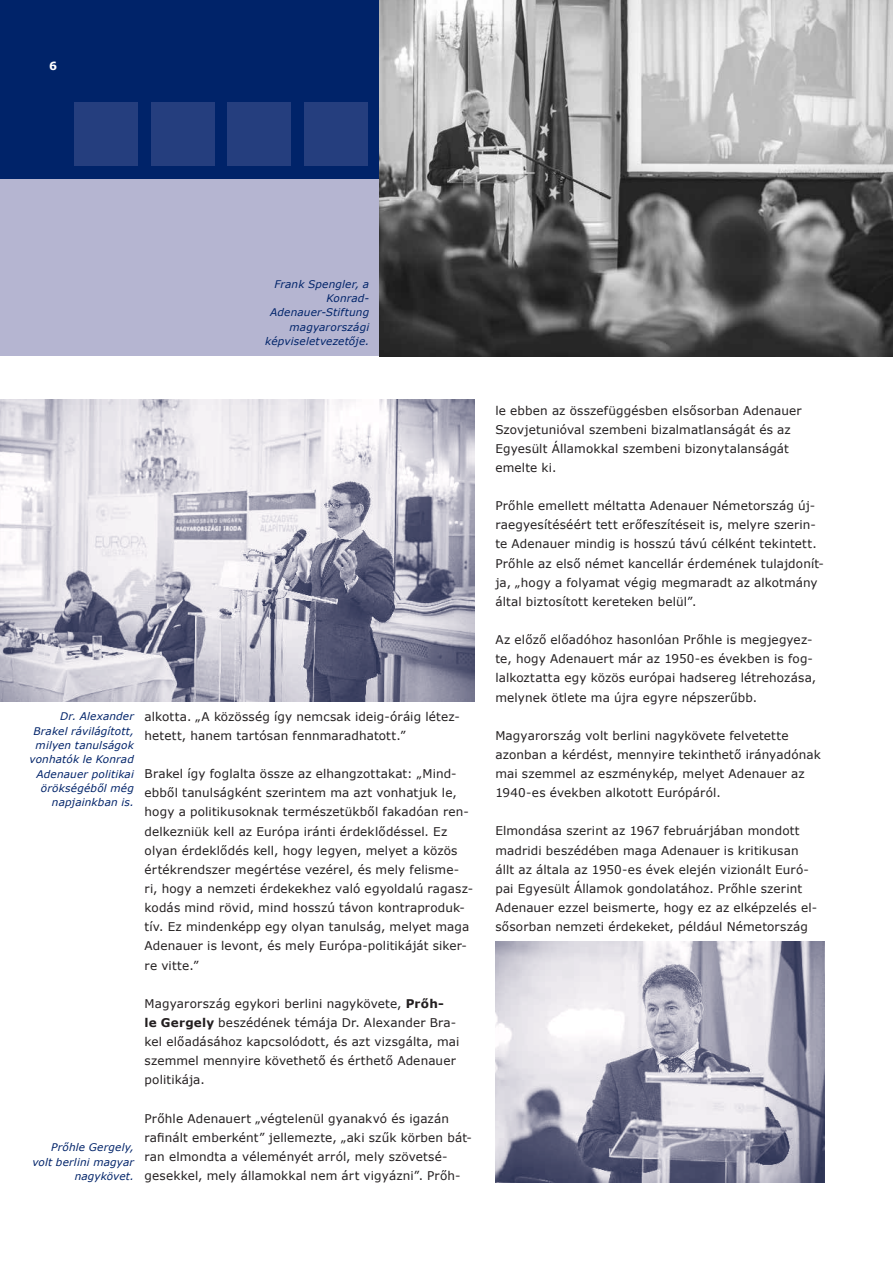
<style>
.page{position:relative;width:893px;height:1263px;background:#fff}
.page>*{position:absolute;margin:0;border:0;box-sizing:border-box;transform-origin:0 0}
.t1{font:12px/19.2px "Verdana";letter-spacing:.01em;color:#231f20}
.t2{font:700 11.25px "Verdana";color:#fff}
.t3{font:italic 10.5px/14.4px "Verdana";letter-spacing:.015em;color:#002369;text-align:right}
.s1{font-weight:700}
</style>
<div class="page">
<div style="left:0;top:0;width:893px;height:356px;background:#b5b5d1"></div>
<div style="left:0;top:0;width:893px;height:179px;background:#002369"></div>
<div style="left:151px;top:102px;width:64px;height:64px;background:#253e7e"></div>
<div style="left:74px;top:102px;width:64px;height:64px;background:#253e7e"></div>
<div style="left:227px;top:102px;width:64px;height:64px;background:#253e7e"></div>
<div style="left:304px;top:102px;width:64px;height:64px;background:#253e7e"></div>
<img style="left:0;top:399px;width:474px;height:303px">
<img style="left:495px;top:942px;width:330px;height:240px">
<img style="left:380px;top:0;width:513px;height:356px">
<p class="t2" style="left:49px;top:58px;width:9px">6</p>
<p class="t3" style="left:265px;top:276px;width:105px">Frank Spengler, a<br>Konrad-<br>Adenauer-Stiftung magyarországi képviseletvezetője.</p>
<p class="t3" style="left:30px;top:709px;width:106px">Dr. Alexander<br>Brakel rávilágított, milyen tanulságok vonhatók le Konrad<br>Adenauer politikai örökségéből még napjainkban is.</p>
<p class="t3" style="left:32px;top:1140px;width:103px">Prőhle Gergely, volt berlini magyar nagykövet.</p>
<p class="t1" style="left:145px;top:707px;width:317px">alkotta. „A közösség így nemcsak ideig-óráig létez&shy;hetett, hanem tartósan fennmaradhatott.”</p>
<p class="t1" style="left:145px;top:764px;width:330px">Brakel így foglalta össze az elhangzottakat: „Mind&shy;ebből tanulságként szerintem ma azt vonhatjuk le, hogy a politikusoknak természetükből fakadóan ren&shy;delkezniük kell az Európa iránti érdeklődéssel. Ez olyan érdeklődés kell, hogy legyen, melyet a közös értékrendszer megértése vezérel, és mely felisme&shy;ri, hogy a nemzeti érdekekhez való egyoldalú ragasz&shy;kodás mind rövid, mind hosszú távon kontraproduk&shy;tív. Ez mindenképp egy olyan tanulság, melyet maga Adenauer is levont, és mely Európa-politikáját siker&shy;re vitte.”</p>
<p class="t1" style="left:145px;top:994px;width:316px">Magyarország egykori berlini nagykövete, <span class="s1">Prőh-<br>le Gergely</span> beszédének témája Dr. Alexander Bra&shy;kel előadásához kapcsolódott, és azt vizsgálta, mai szemmel mennyire követhető és érthető Adenauer politikája.</p>
<p class="t1" style="left:145px;top:1108px;width:329px">Prőhle Adenauert „végtelenül gyanakvó és igazán rafinált emberként” jellemezte, „aki szűk körben bát&shy;ran elmondta a véleményét arról, mely szövetsé&shy;gesekkel, mely államokkal nem árt vigyázni”. Prőh-</p>
<p class="t1" style="left:495px;top:400px;width:308px">le ebben az összefüggésben elsősorban Adenauer Szovjetunióval szembeni bizalmatlanságát és az Egyesült Államokkal szembeni bizonytalanságát emelte ki.</p>
<p class="t1" style="left:495px;top:496px;width:330px">Prőhle emellett méltatta Adenauer Németország új&shy;raegyesítéséért tett erőfeszítéseit is, melyre szerin&shy;te Adenauer mindig is hosszú távú célként tekintett.<br>Prőhle az első német kancellár érdemének tulajdonít&shy;ja, „hogy a folyamat végig megmaradt az alkotmány által biztosított kereteken belül”.</p>
<p class="t1" style="left:495px;top:630px;width:322px">Az előző előadóhoz hasonlóan Prőhle is megjegyez&shy;te, hogy Adenauert már az 1950-es években is fog&shy;lalkoztatta egy közös európai hadsereg létrehozása, melynek ötlete ma újra egyre népszerűbb.</p>
<p class="t1" style="left:495px;top:726px;width:327px">Magyarország volt berlini nagykövete felvetette azonban a kérdést, mennyire tekinthető irányadónak mai szemmel az eszménykép, melyet Adenauer az 1940-es években alkotott Európáról.</p>
<p class="t1" style="left:495px;top:821px;width:323px">Elmondása szerint az 1967 februárjában mondott madridi beszédében maga Adenauer is kritikusan állt az általa az 1950-es évek elején vizionált Euró&shy;pai Egyesült Államok gondolatához. Prőhle szerint Adenauer ezzel beismerte, hogy ez az elképzelés el&shy;sősorban nemzeti érdekeket, például Németország</p>
</div>
